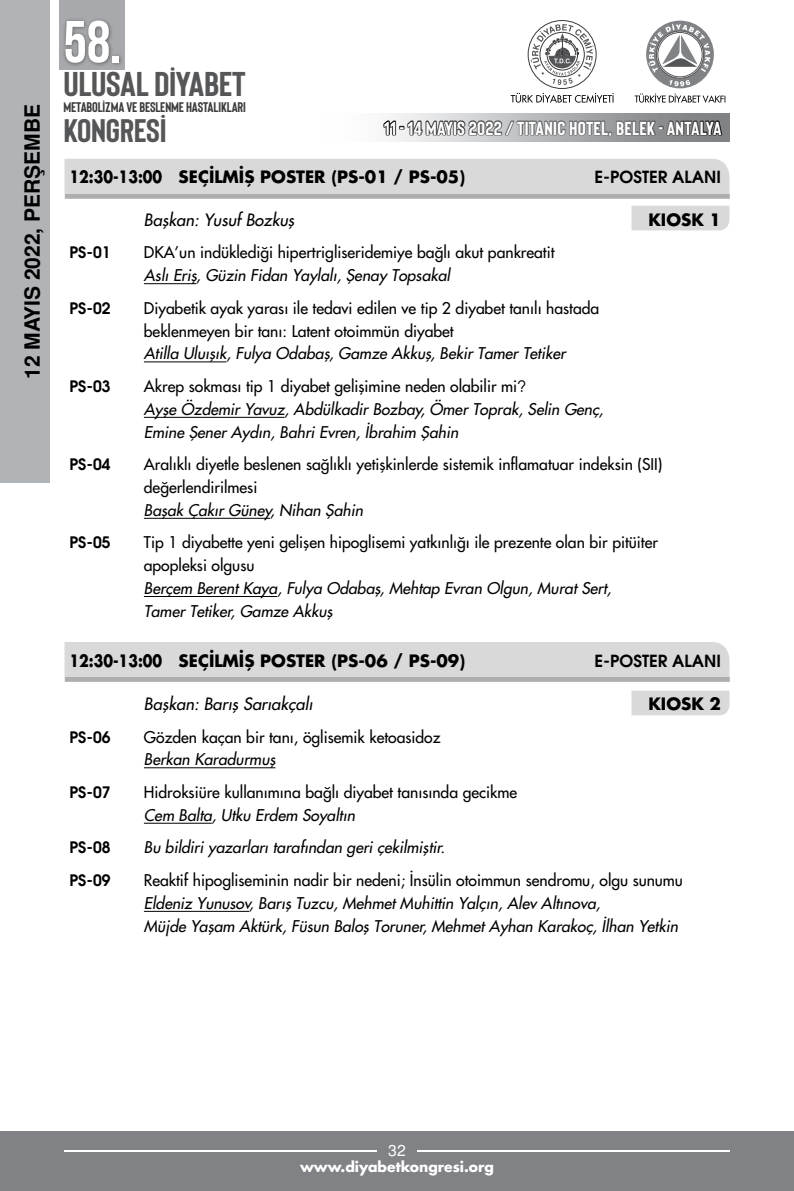
<style>
.page{position:relative;width:794px;height:1191px;background:#fff}
.page>*{position:absolute;margin:0;border:0;box-sizing:border-box;transform-origin:0 0}
.t1{font:700 58.98px "Bebas Neue";color:#fff}
.t2{font:700 34.48px "Bison";letter-spacing:-.01em;color:#555658;scale:1.11 1}
.t3{font:700 32.55px "Bison";letter-spacing:-.01em;color:#555658;scale:1.11 1}
.t4{font:700 21px "Helvetica Tr";color:#000}
.t5{font:700 18.72px "Bison";letter-spacing:.015em;color:#fff;scale:1.09 1}
.t6{font:16.62px "Futura Bold Tr";color:#000;scale:.85 1}
.t7{font:16.62px "Futura Italic Tr";color:#000}
.t8{font:16.62px "Avant Garde Bold Tr";color:#000}
.t9{font:16.62px "Futura Bold Tr";color:#000}
.t10{font:15.75px/22.8px "Futura Normal Tr";color:#000}
.t11{font:15.75px/22.8px "Futura Italic Tr";color:#000}
.t12{font:15.75px "Avant Garde Bold Tr";color:#000}
.t13{font:15.75px "Helvetica Normal Tr";color:#fff}
.t14{font:700 14px "Bison";letter-spacing:-.01em;color:#3c3b3d;scale:1.04 1}
.t15{font:14px "Futura Bold Tr";color:#fff}
.s1{font-family:"Bebas Neue"}
.s2{font-family:"Avant Garde Tr"}
</style>
<div class="page">
<div style="left:646px;top:21px;width:68px;height:67px;background:#808285;border-radius:50%"></div>
<svg style="left:656px;top:31px;width:47px;height:47px"></svg>
<svg style="left:648px;top:24px;width:62px;height:49px"></svg>
<svg style="left:669px;top:80px;width:21px;height:6px"></svg>
<div style="left:59px;top:0;width:66px;height:69px;background:#a7a9ac"></div>
<img style="left:59px;top:19px;width:66px;height:51px">
<div style="left:321px;top:114px;width:408px;height:28px;background:linear-gradient(to right,#fff,#74777a)"></div>
<svg style="left:510px;top:93px;width:103px;height:10px"></svg>
<svg style="left:634px;top:93px;width:91px;height:10px"></svg>
<svg style="left:382px;top:116px;width:341px;height:22px;background:#898a8c"></svg>
<svg style="left:528px;top:21px;width:68px;height:67px"></svg>
<div style="left:527px;top:20px;width:69px;height:69px;border:1px solid #3c3b3d;border-radius:50%"></div>
<svg style="left:530px;top:24px;width:63px;height:61px"></svg>
<div style="left:0;top:0;width:50px;height:483px;background:#b1b4b6"></div>
<div style="left:0;top:1131px;width:794px;height:60px;background:#808285"></div>
<hr style="left:417px;top:1149px;width:313px;height:2px;background:#fff">
<hr style="left:64px;top:1149px;width:312px;height:2px;background:#fff">
<div style="left:64px;top:159px;width:665px;height:34px;background:#d9d9d9"></div>
<div style="left:631px;top:206px;width:98px;height:24px;background:#d9d9d9"></div>
<div style="left:631px;top:690px;width:98px;height:25px;background:#d9d9d9"></div>
<div style="left:64px;top:193px;width:665px;height:5px;background:#aeaeae"></div>
<div style="left:64px;top:642px;width:665px;height:34px;background:#d9d9d9"></div>
<div style="left:64px;top:676px;width:665px;height:5px;background:#aeaeae"></div>
<hr style="left:144px;top:283px;width:52px;height:1px;background:#000">
<hr style="left:144px;top:361px;width:82px;height:1px;background:#000">
<hr style="left:144px;top:417px;width:140px;height:1px;background:#000">
<hr style="left:144px;top:518px;width:126px;height:1px;background:#000">
<hr style="left:144px;top:596px;width:133px;height:1px;background:#000">
<hr style="left:144px;top:767px;width:131px;height:1px;background:#000">
<hr style="left:144px;top:823px;width:68px;height:1px;background:#000">
<hr style="left:144px;top:911px;width:105px;height:1px;background:#000">
<h3 class="t4" style="left:20px;top:379px;width:277px;rotate:-90deg">12 MAYIS 2022, PERŞEMBE</h3>
<h1 class="t1" style="left:63px;top:10px;width:59px">58.</h1>
<h2 class="t2" style="left:63px;top:62px;width:166px">ULUSAL DİYABET</h2>
<p class="t14" style="left:63px;top:98px;width:177px">METABOLİZMA VE BESLENME HASTALIKLARI</p>
<h3 class="t3" style="left:63px;top:110px;width:94px">KONGRESİ</h3>
<p class="t5" style="left:384px;top:116px;width:311px">11 - 1<span class="s1">4</span> MAYIS 2022 / TITANIC HOTEL, BELEK - ANTALYA</p>
<p class="t6" style="left:69px;top:165px;width:467px">12:30-13:00 SEÇİLMİŞ POSTER (PS-01 / PS-05)</p>
<p class="t8" style="left:594px;top:166px;width:128px">E-POSTER ALANI</p>
<p class="t7" style="left:144px;top:209px;width:152px">Başkan: Yusuf Bozkuş</p>
<p class="t9" style="left:648px;top:208px;width:74px">KIOSK 1</p>
<p class="t12" style="left:69px;top:242px;width:43px">PS-01</p>
<p class="t10" style="left:144px;top:241px;width:412px">DKA’un indüklediği hipertrigliseridemiye bağlı akut pankreatit</p>
<p class="t11" style="left:144px;top:264px;width:307px">Aslı Eriş, Güzin Fidan Yaylalı, Şenay Topsakal</p>
<p class="t12" style="left:69px;top:298px;width:43px">PS-02</p>
<p class="t10" style="left:144px;top:296px;width:457px">Diyabetik ayak yarası ile tedavi edilen ve tip 2 diyabet tanılı hastada beklenmeyen bir tanı: Latent otoimmün diyabet</p>
<p class="t11" style="left:144px;top:342px;width:423px">Atilla Uluışık, Fulya Odabaş, Gamze Akkuş, Bekir Tamer Tetiker</p>
<p class="t12" style="left:69px;top:376px;width:43px">PS-03</p>
<p class="t10" style="left:144px;top:375px;width:384px">Akrep sokması tip 1 diyabet gelişimine neden olabilir mi<span class="s2">?</span></p>
<p class="t11" style="left:144px;top:397px;width:461px">Ayşe Özdemir Yavuz, Abdülkadir Bozbay, Ömer Toprak, Selin Genç,<br>Emine Şener Aydın, Bahri Evren, İbrahim Şahin</p>
<p class="t12" style="left:69px;top:454px;width:43px">PS-04</p>
<p class="t10" style="left:144px;top:453px;width:520px">Aralıklı diyetle beslenen sağlıklı yetişkinlerde sistemik inflamatuar indeksin (SII) değerlendirilmesi</p>
<p class="t11" style="left:144px;top:498px;width:221px">Başak Çakır Güney, Nihan Şahin</p>
<p class="t12" style="left:69px;top:532px;width:43px">PS-05</p>
<p class="t10" style="left:144px;top:531px;width:515px">Tip 1 diyabette yeni gelişen hipoglisemi yatkınlığı ile prezente olan bir pitüiter apopleksi olgusu</p>
<p class="t11" style="left:144px;top:576px;width:469px">Berçem Berent Kaya, Fulya Odabaş, Mehtap Evran Olgun, Murat Sert,<br>Tamer Tetiker, Gamze Akkuş</p>
<p class="t6" style="left:69px;top:649px;width:467px">12:30-13:00 SEÇİLMİŞ POSTER (PS-06 / PS-09)</p>
<p class="t8" style="left:594px;top:650px;width:128px">E-POSTER ALANI</p>
<p class="t7" style="left:144px;top:693px;width:170px">Başkan: Barış Sarıakçalı</p>
<p class="t9" style="left:648px;top:692px;width:74px">KIOSK 2</p>
<p class="t12" style="left:69px;top:726px;width:43px">PS-06</p>
<p class="t10" style="left:144px;top:725px;width:298px">Gözden kaçan bir tanı, öglisemik ketoasidoz</p>
<p class="t11" style="left:144px;top:748px;width:133px">Berkan Karadurmuş</p>
<p class="t12" style="left:69px;top:782px;width:43px">PS-07</p>
<p class="t10" style="left:144px;top:780px;width:375px">Hidroksiüre kullanımına bağlı diyabet tanısında gecikme</p>
<p class="t11" style="left:144px;top:803px;width:212px">Cem Balta, Utku Erdem Soyaltın</p>
<p class="t12" style="left:69px;top:837px;width:43px">PS-08</p>
<p class="t11" style="left:144px;top:836px;width:302px">Bu bildiri yazarları tarafından geri çekilmiştir.</p>
<p class="t12" style="left:69px;top:870px;width:43px">PS-09</p>
<p class="t10" style="left:144px;top:868px;width:540px">Reaktif hipogliseminin nadir bir nedeni; İnsülin otoimmun sendromu, olgu sunumu</p>
<p class="t11" style="left:144px;top:891px;width:535px">Eldeniz Yunusov, Barış Tuzcu, Mehmet Muhittin Yalçın, Alev Altınova,<br>Müjde Yaşam Aktürk, Füsun Baloş Toruner, Mehmet Ayhan Karakoç, İlhan Yetkin</p>
<p class="t13" style="left:388px;top:1141px;width:19px">32</p>
<p class="t15" style="left:300px;top:1157px;width:195px">www.diyabetkongresi.org</p>
</div>
